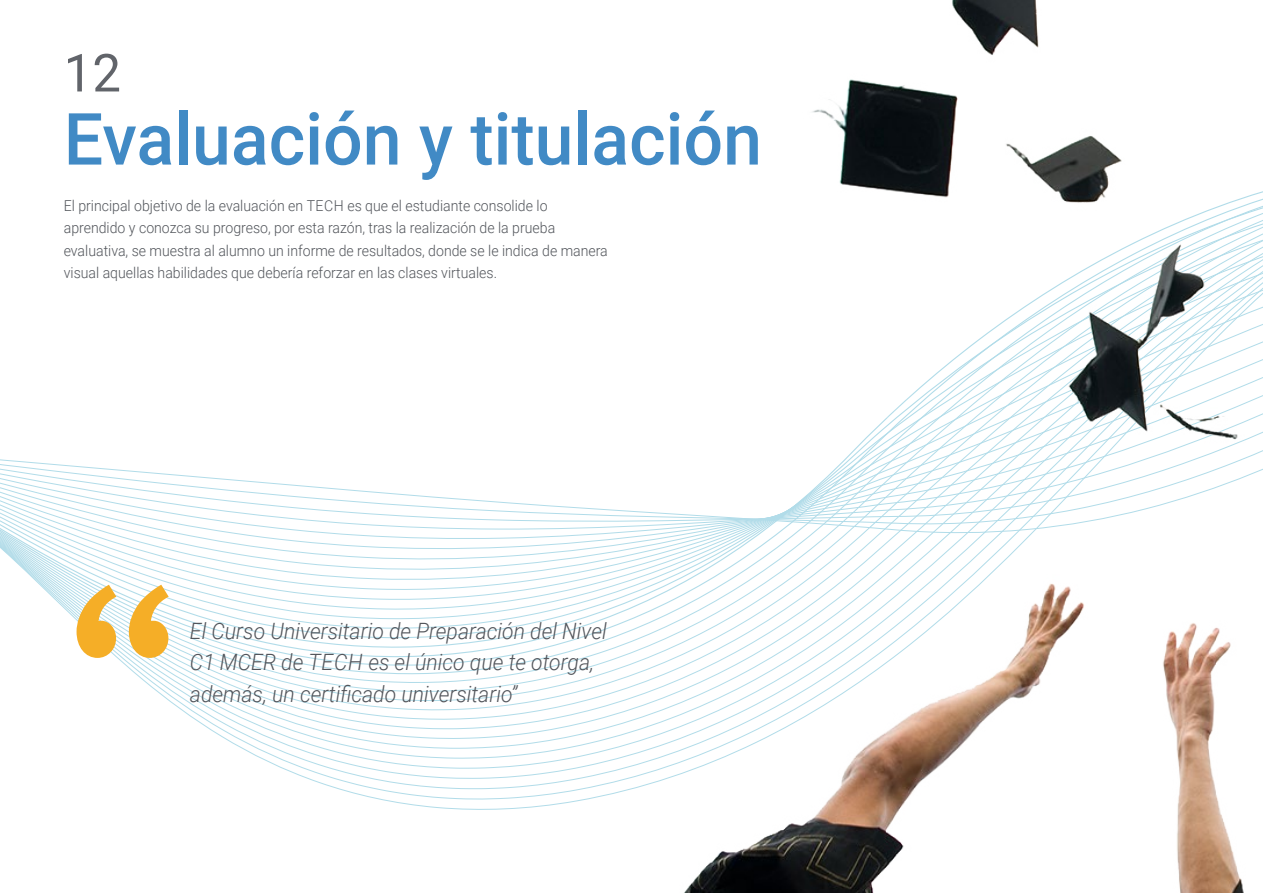
<style>
.page{position:relative;width:1263px;height:893px;background:#fff}
.page>*{position:absolute;margin:0;border:0;box-sizing:border-box;transform-origin:0 0}
.t1{font:500 72px "Roboto";color:#418ac5}
.t2{font:52.5px "Roboto";color:#61646a}
.t3{font:italic 300 22.5px/31.5px "Roboto";color:#52555b;scale:.94 1}
.t4{font:300 15px/22.5px "Roboto";color:#52555b;scale:.94 1}
</style>
<div class="page">
<svg style="left:0;top:459px;width:642px;height:351px"></svg>
<img style="left:642px;top:0;width:621px;height:893px">
<svg style="left:77px;top:585px;width:92px;height:73px"></svg>
<h2 class="t2" style="left:64px;top:36px;width:59px">12</h2>
<h1 class="t1" style="left:64px;top:89px;width:700px">Evaluación y titulación</h1>
<p class="t4" style="left:64px;top:194px;width:580px">El principal objetivo de la evaluación en TECH es que el estudiante consolide lo aprendido y conozca su progreso, por esta razón, tras la realización de la prueba evaluativa, se muestra al alumno un informe de resultados, donde se le indica de manera visual aquellas habilidades que debería reforzar en las clases virtuales.</p>
<h3 class="t3" style="left:190px;top:614px;width:445px">El Curso Universitario de Preparación del Nivel<br>C1 MCER de TECH es el único que te otorga, además, un certificado universitario”</h3>
</div>
